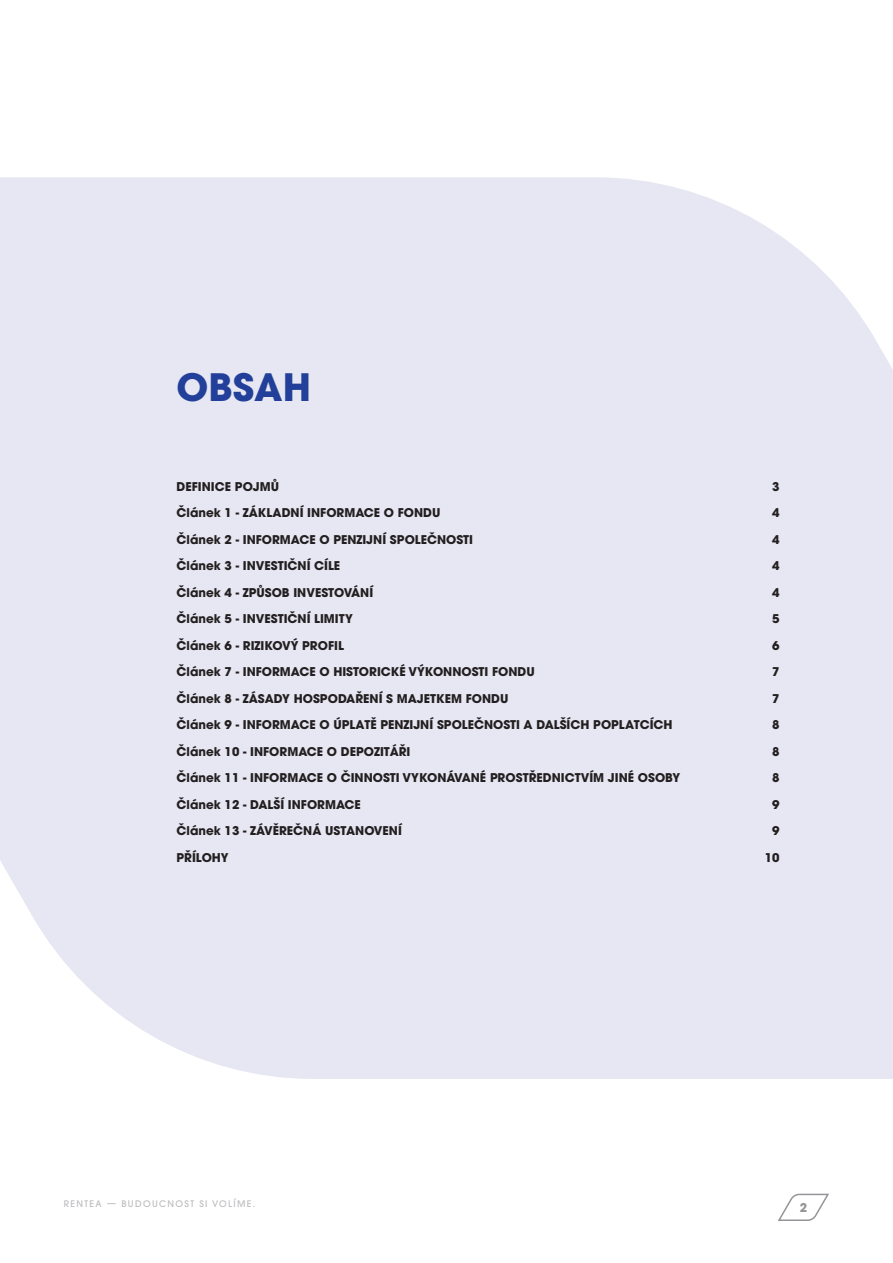
<style>
.page{position:relative;width:893px;height:1263px;background:#fff}
.page>*{position:absolute;margin:0;border:0;box-sizing:border-box;transform-origin:0 0}
.t1{font:700 37.5px "ITC Avant Garde Pro";color:#223f99}
.text{font:700 12px "ITC Avant Garde Pro";color:#231f20}
.t2{font:700 12px "ITC Avant Garde Pro";color:#939598}
.t3{font:500 9px "ITC Avant Garde Pro";letter-spacing:.15em;color:#bcbdc0}
</style>
<div class="page">
<svg style="left:778px;top:1193px;width:51px;height:28px"></svg>
<div style="left:0;top:177px;width:893px;height:902px;background:#e7e7f3"></div>
<h3 class="t1" style="left:177px;top:362px;width:136px">OBSAH</h3>
<p class="text" style="left:177px;top:478px;width:104px">DEFINICE POJMŮ</p>
<p class="text" style="left:772px;top:478px;width:9px">3</p>
<p class="text" style="left:177px;top:505px;width:265px">Článek 1 - ZÁKLADNÍ INFORMACE O FONDU</p>
<p class="text" style="left:772px;top:505px;width:9px">4</p>
<p class="text" style="left:177px;top:531px;width:298px">Článek 2 - INFORMACE O PENZIJNÍ SPOLEČNOSTI</p>
<p class="text" style="left:772px;top:531px;width:9px">4</p>
<p class="text" style="left:177px;top:558px;width:165px">Článek 3 - INVESTIČNÍ CÍLE</p>
<p class="text" style="left:772px;top:558px;width:9px">4</p>
<p class="text" style="left:177px;top:584px;width:198px">Článek 4 - ZPŮSOB INVESTOVÁNÍ</p>
<p class="text" style="left:772px;top:584px;width:9px">4</p>
<p class="text" style="left:177px;top:611px;width:178px">Článek 5 - INVESTIČNÍ LIMITY</p>
<p class="text" style="left:772px;top:611px;width:9px">5</p>
<p class="text" style="left:177px;top:637px;width:169px">Článek 6 - RIZIKOVÝ PROFIL</p>
<p class="text" style="left:772px;top:637px;width:9px">6</p>
<p class="text" style="left:177px;top:664px;width:360px">Článek 7 - INFORMACE O HISTORICKÉ VÝKONNOSTI FONDU</p>
<p class="text" style="left:772px;top:664px;width:9px">7</p>
<p class="text" style="left:177px;top:690px;width:333px">Článek 8 - ZÁSADY HOSPODAŘENÍ S MAJETKEM FONDU</p>
<p class="text" style="left:772px;top:690px;width:9px">7</p>
<p class="text" style="left:177px;top:717px;width:497px">Článek 9 - INFORMACE O ÚPLATĚ PENZIJNÍ SPOLEČNOSTI A DALŠÍCH POPLATCÍCH</p>
<p class="text" style="left:772px;top:717px;width:9px">8</p>
<p class="text" style="left:177px;top:743px;width:235px">Článek 10 - INFORMACE O DEPOZITÁŘI</p>
<p class="text" style="left:772px;top:743px;width:9px">8</p>
<p class="text" style="left:177px;top:770px;width:505px">Článek 11 - INFORMACE O ČINNOSTI VYKONÁVANÉ PROSTŘEDNICTVÍM JINÉ OSOBY</p>
<p class="text" style="left:772px;top:770px;width:9px">8</p>
<p class="text" style="left:177px;top:796px;width:186px">Článek 12 - DALŠÍ INFORMACE</p>
<p class="text" style="left:772px;top:796px;width:9px">9</p>
<p class="text" style="left:177px;top:823px;width:227px">Článek 13 - ZÁVĚREČNÁ USTANOVENÍ</p>
<p class="text" style="left:772px;top:823px;width:9px">9</p>
<p class="text" style="left:177px;top:849px;width:54px">PŘÍLOHY</p>
<p class="text" style="left:765px;top:849px;width:16px">10</p>
<p class="t3" style="left:64px;top:1198px;width:193px">RENTEA — BUDOUCNOST SI VOLÍME.</p>
<p class="t2" style="left:800px;top:1199px;width:9px">2</p>
</div>
